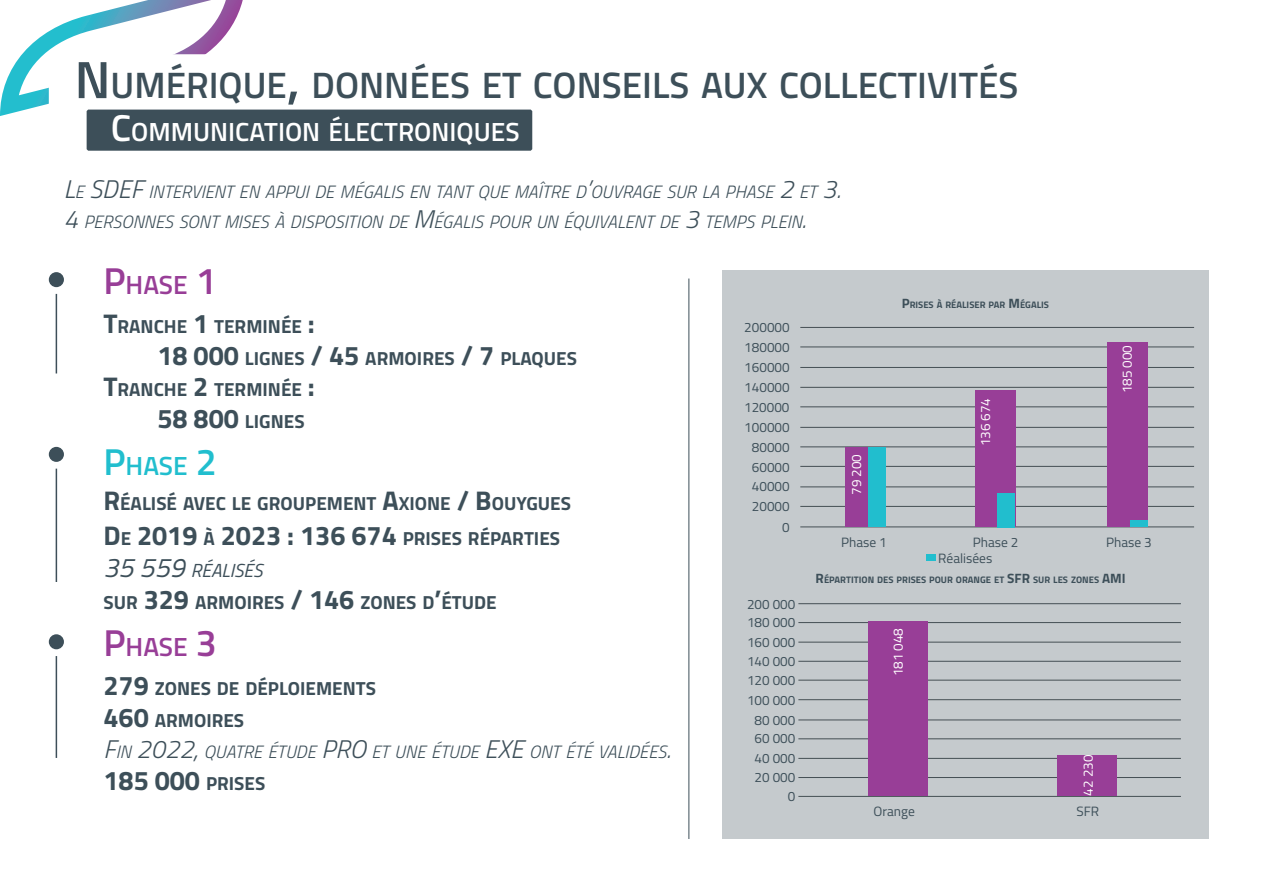
<style>
.page{position:relative;width:1263px;height:893px;background:#fff}
.page>*{position:absolute;margin:0;border:0;box-sizing:border-box;transform-origin:0 0}
.t1{font:600 36.75px "Titillium";color:#3d4f59}
.t2{font:700 27px "Titillium";color:#3d4f59}
.t3{font:600 26.25px "Titillium";color:#fff}
.t4{font:600 26.25px "Titillium";color:#983e97}
.t5{font:600 26.25px "Titillium";color:#21bece}
.t6{font:italic 300 25.5px "Titillium";color:#3d4f59}
.t7{font:700 18.9px "Titillium";color:#3d4f59}
.t8{font:italic 18.9px "Titillium";color:#3d4f59}
.t9{font:italic 300 17.85px "Titillium";color:#3d4f59}
.t10{font:13.5px "Titillium";color:#3d4f59}
.t11{font:13.5px "Titillium";color:#fff}
.t12{font:700 9.45px "Titillium";color:#3d4f59}
.s1{font-size:52.5px}
.s2{font-size:37.5px}
.s3{font-size:17.85px}
.s4{font-size:25.5px}
.s5{font-size:27px}
.s6{font-size:18.9px}
.s7{font-size:13.5px}
</style>
<div class="page">
<svg style="left:0;top:0;width:243px;height:116px"></svg>
<div style="left:51px;top:57px;width:997px;height:51px;background:#fff"></div>
<div style="left:88px;top:111px;width:443px;height:38px;background:#3d4f59"></div>
<div style="left:87px;top:110px;width:445px;height:41px;border:3px solid #3d4f59"></div>
<div style="left:49px;top:272px;width:15px;height:15px;background:#3d4f59;border-radius:50%"></div>
<div style="left:49px;top:634px;width:15px;height:15px;background:#3d4f59;border-radius:50%"></div>
<div style="left:49px;top:447px;width:15px;height:15px;background:#3d4f59;border-radius:50%"></div>
<hr style="left:56px;top:294px;width:1px;height:79px;background:#3d4f59">
<hr style="left:56px;top:656px;width:1px;height:102px;background:#3d4f59">
<hr style="left:56px;top:469px;width:1px;height:113px;background:#3d4f59">
<hr style="left:688px;top:279px;width:1px;height:560px;background:#3d4f59">
<div style="left:723px;top:270px;width:486px;height:569px;background:#c5cacd"></div>
<hr style="left:800px;top:327px;width:394px;height:1px;background:#454f54">
<hr style="left:800px;top:387px;width:394px;height:1px;background:#454f54">
<hr style="left:800px;top:446px;width:394px;height:1px;background:#454f54">
<hr style="left:800px;top:347px;width:394px;height:1px;background:#454f54">
<hr style="left:800px;top:406px;width:394px;height:1px;background:#454f54">
<hr style="left:800px;top:466px;width:394px;height:1px;background:#454f54">
<hr style="left:800px;top:506px;width:394px;height:1px;background:#454f54">
<hr style="left:800px;top:367px;width:394px;height:1px;background:#454f54">
<hr style="left:800px;top:427px;width:394px;height:1px;background:#454f54">
<hr style="left:800px;top:486px;width:394px;height:1px;background:#454f54">
<hr style="left:800px;top:526px;width:394px;height:1px;background:#454f54">
<div style="left:845px;top:448px;width:41px;height:79px;background:#983e97"></div>
<div style="left:868px;top:447px;width:18px;height:79px;background:#21bece"></div>
<div style="left:975px;top:390px;width:41px;height:137px;background:#983e97"></div>
<div style="left:1107px;top:342px;width:41px;height:185px;background:#983e97"></div>
<hr style="left:798px;top:603px;width:383px;height:1px;background:#454f54">
<hr style="left:798px;top:720px;width:383px;height:1px;background:#454f54">
<hr style="left:798px;top:661px;width:383px;height:1px;background:#454f54">
<hr style="left:798px;top:777px;width:383px;height:1px;background:#454f54">
<hr style="left:798px;top:622px;width:383px;height:1px;background:#454f54">
<hr style="left:798px;top:738px;width:383px;height:1px;background:#454f54">
<hr style="left:798px;top:680px;width:383px;height:1px;background:#454f54">
<hr style="left:798px;top:796px;width:383px;height:1px;background:#454f54">
<hr style="left:798px;top:642px;width:383px;height:1px;background:#454f54">
<hr style="left:798px;top:758px;width:383px;height:1px;background:#454f54">
<hr style="left:798px;top:699px;width:383px;height:1px;background:#454f54">
<div style="left:868px;top:622px;width:59px;height:174px;background:#983e97"></div>
<div style="left:1057px;top:755px;width:59px;height:41px;background:#983e97"></div>
<div style="left:997px;top:493px;width:18px;height:34px;background:#21bece"></div>
<div style="left:1130px;top:520px;width:18px;height:7px;background:#21bece"></div>
<div style="left:927px;top:554px;width:9px;height:7px;background:#21bece"></div>
<p class="t1" style="left:75px;top:58px;width:945px"><span class="s1">N</span> UMÉRIQUE<span class="s1">,</span> DONNÉES ET CONSEILS AUX COLLECTIVITÉS</p>
<p class="t3" style="left:111px;top:112px;width:410px"><span class="s2">C</span>OMMUNICATION ÉLECTRONIQUES</p>
<p class="t6" style="left:64px;top:170px;width:41px">L<span class="s3">E</span>SDEF</p>
<p class="t9" style="left:149px;top:179px;width:694px">INTERVIENT EN APPUI DE MÉGALIS EN TANT QUE MAÎTRE D<span class="s4">’</span>OUVRAGE SUR LA PHASE <span class="s4">2</span> ET <span class="s4">3.</span></p>
<p class="t9" style="left:64px;top:209px;width:744px"><span class="s4">4</span> PERSONNES SONT MISES À DISPOSITION DE <span class="s4">M</span>ÉGALIS POUR UN ÉQUIVALENT DE <span class="s4">3</span> TEMPS PLEIN<span class="s4">.</span></p>
<p class="t4" style="left:103px;top:265px;width:115px"><span class="s2">P</span>HASE <span class="s2">1</span></p>
<p class="t7" style="left:103px;top:312px;width:213px"><span class="s5">T</span>RANCHE <span class="s5">1</span> TERMINÉE <span class="s5">:</span></p>
<p class="t7" style="left:157px;top:344px;width:421px"><span class="s5">18 000</span> LIGNES <span class="s5">/ 45</span> ARMOIRES <span class="s5">/ 7</span> PLAQUES</p>
<p class="t7" style="left:103px;top:375px;width:213px"><span class="s5">T</span>RANCHE <span class="s5">2</span> TERMINÉE <span class="s5">:</span></p>
<p class="t7" style="left:157px;top:407px;width:149px"><span class="s5">58 800</span> LIGNES</p>
<p class="t5" style="left:103px;top:446px;width:115px"><span class="s2">P</span>HASE <span class="s2">2</span></p>
<p class="t7" style="left:103px;top:489px;width:469px"><span class="s5">R</span>ÉALISÉ AVEC LE GROUPEMENT <span class="s5">A</span>XIONE <span class="s5">/ B</span>OUYGUES</p>
<p class="t7" style="left:103px;top:523px;width:458px"><span class="s5">D</span> E <span class="s5">2019</span> À <span class="s5">2023 : 136 674</span> PRISES RÉPARTIES</p>
<p class="t8" style="left:103px;top:556px;width:161px"><span class="s5">35 559</span> RÉALISÉS</p>
<p class="t7" style="left:103px;top:588px;width:395px">SUR <span class="s5">329</span> ARMOIRES <span class="s5">/ 146</span> ZONES D<span class="s5">’</span>ÉTUDE</p>
<p class="t4" style="left:103px;top:627px;width:115px"><span class="s2">P</span>HASE <span class="s2">3</span></p>
<p class="t7" style="left:103px;top:674px;width:274px"><span class="s5">279</span> ZONES DE DÉPLOIEMENTS</p>
<p class="t7" style="left:103px;top:706px;width:142px"><span class="s5">460</span> ARMOIRES</p>
<p class="t9" style="left:103px;top:739px;width:234px"><span class="s4">F</span>IN <span class="s4">2022,</span> QUATRE ÉTUDE <span class="s4">PRO</span></p>
<p class="t9" style="left:372px;top:739px;width:301px">ET UNE ÉTUDE <span class="s4">EXE</span> ONT ÉTÉ VALIDÉES<span class="s4">.</span></p>
<p class="t2" style="left:103px;top:760px;width:163px">185 000 <span class="s6">PRISES</span></p>
<p class="t10" style="left:744px;top:317px;width:47px">200000</p>
<p class="t10" style="left:744px;top:337px;width:47px">180000</p>
<p class="t10" style="left:744px;top:357px;width:47px">160000</p>
<p class="t10" style="left:744px;top:377px;width:47px">140000</p>
<p class="t10" style="left:744px;top:397px;width:47px">120000</p>
<p class="t10" style="left:744px;top:417px;width:47px">100000</p>
<p class="t10" style="left:752px;top:437px;width:39px">80000</p>
<p class="t10" style="left:752px;top:457px;width:39px">60000</p>
<p class="t10" style="left:752px;top:477px;width:39px">40000</p>
<p class="t10" style="left:752px;top:497px;width:39px">20000</p>
<p class="t10" style="left:782px;top:517px;width:9px">0</p>
<p class="t10" style="left:747px;top:594px;width:50px">200 000</p>
<p class="t10" style="left:747px;top:612px;width:50px">180 000</p>
<p class="t10" style="left:747px;top:632px;width:50px">160 000</p>
<p class="t10" style="left:747px;top:651px;width:50px">140 000</p>
<p class="t10" style="left:747px;top:670px;width:50px">120 000</p>
<p class="t10" style="left:747px;top:690px;width:50px">100 000</p>
<p class="t10" style="left:755px;top:710px;width:42px">80 000</p>
<p class="t10" style="left:755px;top:728px;width:42px">60 000</p>
<p class="t10" style="left:755px;top:748px;width:42px">40 000</p>
<p class="t10" style="left:755px;top:767px;width:42px">20 000</p>
<p class="t10" style="left:788px;top:786px;width:9px">0</p>
<p class="t12" style="left:902px;top:297px;width:149px"><span class="s7">P</span>RISES À RÉALISER PAR <span class="s7">M</span>ÉGALIS</p>
<p class="t11" style="left:846px;top:495px;width:42px;rotate:-90deg">79 200</p>
<p class="t11" style="left:976px;top:446px;width:50px;rotate:-90deg">136 674</p>
<p class="t10" style="left:841px;top:532px;width:47px">Phase 1</p>
<p class="t10" style="left:973px;top:532px;width:47px">Phase 2</p>
<p class="t10" style="left:938px;top:549px;width:56px">Réalisées</p>
<p class="t11" style="left:1117px;top:393px;width:50px;rotate:-90deg">185 000</p>
<p class="t10" style="left:1106px;top:532px;width:47px">Phase 3</p>
<p class="t12" style="left:816px;top:572px;width:200px"><span class="s7">R</span>ÉPARTITION DES PRISES POUR ORANGE ET <span class="s7">SFR</span></p>
<p class="t12" style="left:1033px;top:572px;width:92px">SUR LES ZONES <span class="s7">AMI</span></p>
<p class="t11" style="left:888px;top:676px;width:50px;rotate:-90deg">181 048</p>
<p class="t11" style="left:1078px;top:795px;width:42px;rotate:-90deg">42 230</p>
<p class="t10" style="left:873px;top:802px;width:43px">Orange</p>
<p class="t10" style="left:1076px;top:802px;width:24px">SFR</p>
</div>
